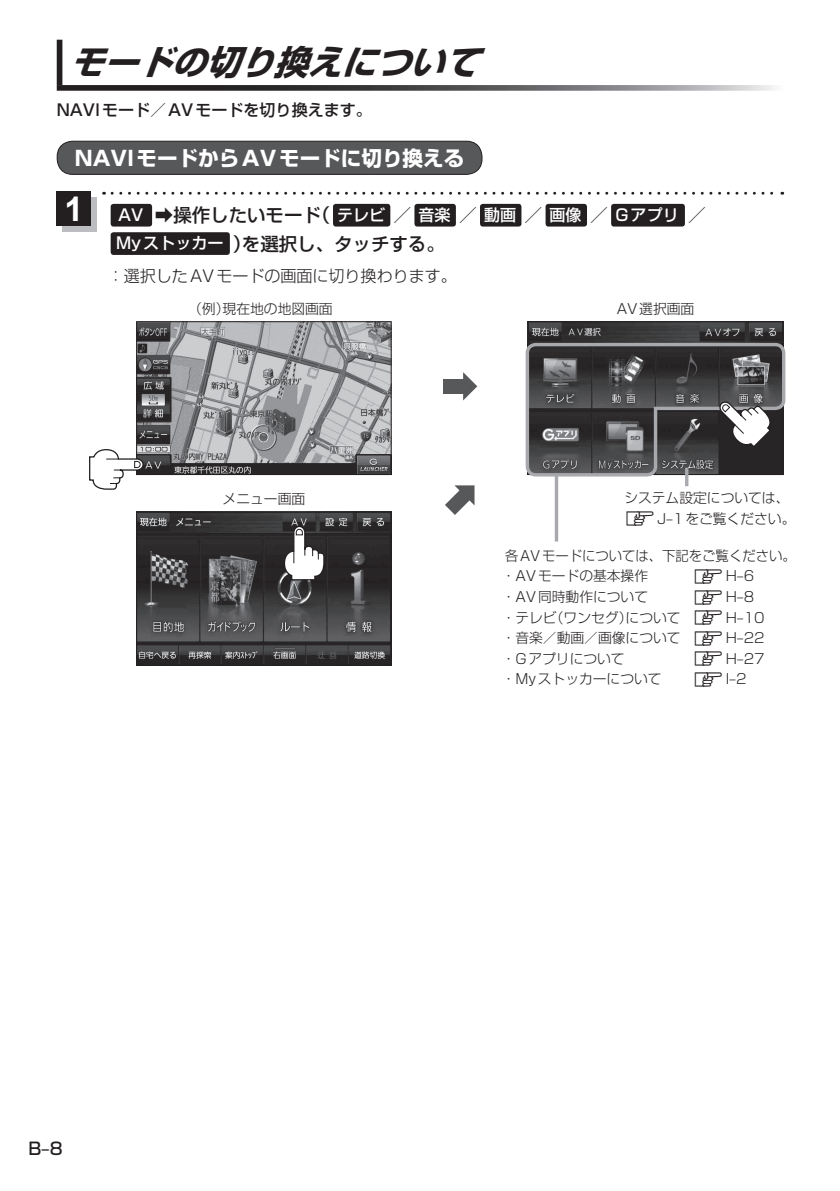
<style>
.page{position:relative;width:840px;height:1191px;background:#fff}
.page>*{position:absolute;margin:0;border:0;box-sizing:border-box;transform-origin:0 0}
.t1{font:italic 34px "Shin Go Pro Bold 90 msp RKSJ H";color:#231f20}
.t2{font:20.6px "Shin Go Pro Bold 90 msp RKSJ H";color:#fff}
.t3{font:18.4px "Shin Go Pro Medium 90 msp RKSJ H";color:#231f20}
.t4{font:17px "Shin Go Pro Medium 90 msp RKSJ H";color:#231f20}
.t5{font:16px "Shin Go Pro Medium 90 msp RKSJ H";color:#fff}
.t6{font:16px "Shin Go Pro Light 90 msp RKSJ H";color:#231f20}
.t7{font:16px "Shin Go Pro Medium 90 msp RKSJ H";color:#231f20}
.t8{font:13.8px/20.6px "Shin Go Pro Light 90 msp RKSJ H";color:#231f20}
.s1{font-size:18.4px;color:#231f20}
.s2{font-size:16px;color:#fff}
.s3{font-family:"MC1";font-size:14.2px}
</style>
<div class="page">
<div style="left:57px;top:40px;width:5px;height:45px;background:#231f20"></div>
<svg style="left:57px;top:85px;width:718px;height:6px"></svg>
<div style="left:57px;top:141px;width:424px;height:33px;background:#57585a;border-radius:16px"></div>
<div style="left:57px;top:141px;width:425px;height:34px;border:1px solid #231f20;border-radius:16px"></div>
<div style="left:111px;top:204px;width:41px;height:22px;background:#231f20;border-radius:3px"></div>
<div style="left:333px;top:204px;width:57px;height:22px;background:#231f20;border-radius:3px"></div>
<div style="left:414px;top:204px;width:41px;height:22px;background:#231f20;border-radius:3px"></div>
<div style="left:479px;top:204px;width:42px;height:22px;background:#231f20;border-radius:3px"></div>
<div style="left:545px;top:204px;width:41px;height:22px;background:#231f20;border-radius:3px"></div>
<div style="left:610px;top:204px;width:74px;height:22px;background:#231f20;border-radius:3px"></div>
<div style="left:111px;top:232px;width:119px;height:23px;background:#231f20;border-radius:3px"></div>
<svg style="left:112px;top:192px;width:670px;height:3px"></svg>
<div style="left:62px;top:197px;width:34px;height:34px;background:#bcbdc0"></div>
<div style="left:57px;top:192px;width:34px;height:34px;background:#231f20"></div>
<img style="left:138px;top:323px;width:251px;height:150px">
<div style="left:136px;top:321px;width:255px;height:154px;border:1px solid #231f20"></div>
<img style="left:138px;top:514px;width:251px;height:149px">
<div style="left:136px;top:512px;width:255px;height:153px;border:1px solid #231f20"></div>
<img style="left:529px;top:323px;width:251px;height:18px">
<svg style="left:525px;top:341px;width:261px;height:137px"></svg>
<svg style="left:445px;top:485px;width:29px;height:30px"></svg>
<svg style="left:89px;top:448px;width:55px;height:42px"></svg>
<svg style="left:283px;top:525px;width:42px;height:56px"></svg>
<div style="left:442px;top:379px;width:23px;height:14px;background:#57585a"></div>
<svg style="left:463px;top:372px;width:14px;height:28px"></svg>
<svg style="left:684px;top:468px;width:4px;height:18px"></svg>
<svg style="left:554px;top:474px;width:4px;height:67px"></svg>
<h1 class="t1" style="left:69px;top:50px;width:422px">モードの切り換えについて</h1>
<p class="t7" style="left:57px;top:104px;width:316px">NAVIモード／AVモードを切り換えます。</p>
<h2 class="t2" style="left:75px;top:150px;width:391px">NAVIモードからAVモードに切り換える</h2>
<p class="t5" style="left:118px;top:209px;width:589px">AV <span class="s1">➡操作したいモード（</span>テレビ<span class="s1">／</span>音楽<span class="s1">／</span>動画<span class="s1">／</span>画像<span class="s1">／</span> Gアプリ<span class="s1">／</span></p>
<h3 class="t3" style="left:116px;top:237px;width:330px"><span class="s2">Myストッカー</span>）を選択し、タッチする。</h3>
<p class="t6" style="left:108px;top:270px;width:350px">： 選択したAVモードの画面に切り換わります。</p>
<p class="t8" style="left:188px;top:300px;width:146px">（例）現在地の地図画面</p>
<p class="t8" style="left:616px;top:300px;width:79px">AV選択画面</p>
<p class="t8" style="left:222px;top:490px;width:84px">メニュー画面</p>
<p class="t4" style="left:28px;top:1142px;width:36px">B‒8</p>
<p class="t8" style="left:624px;top:489px;width:172px">システム設定については、<br><span class="s3">Z</span>J‒1をご覧ください。</p>
<p class="t8" style="left:501px;top:547px;width:295px">各AVモードについては、下記をご覧ください。・AVモードの基本操作</p>
<p class="t8" style="left:692px;top:568px;width:63px"><span class="s3">Z</span>H‒6</p>
<p class="t8" style="left:501px;top:588px;width:264px;text-indent:191px"><span class="s3">Z</span>H‒8・テレビ（ワンセグ）について <span class="s3">Z</span>H‒10・音楽／動画／画像について <span class="s3">Z</span>H‒22・Gアプリについて</p>
<p class="t8" style="left:501px;top:588px;width:148px">・AV同時動作について</p>
<p class="t8" style="left:692px;top:650px;width:74px"><span class="s3">Z</span>H‒27</p>
<p class="t8" style="left:501px;top:670px;width:161px">・Myストッカーについて</p>
<p class="t8" style="left:692px;top:670px;width:56px"><span class="s3">Z</span>I‒2</p>
</div>
